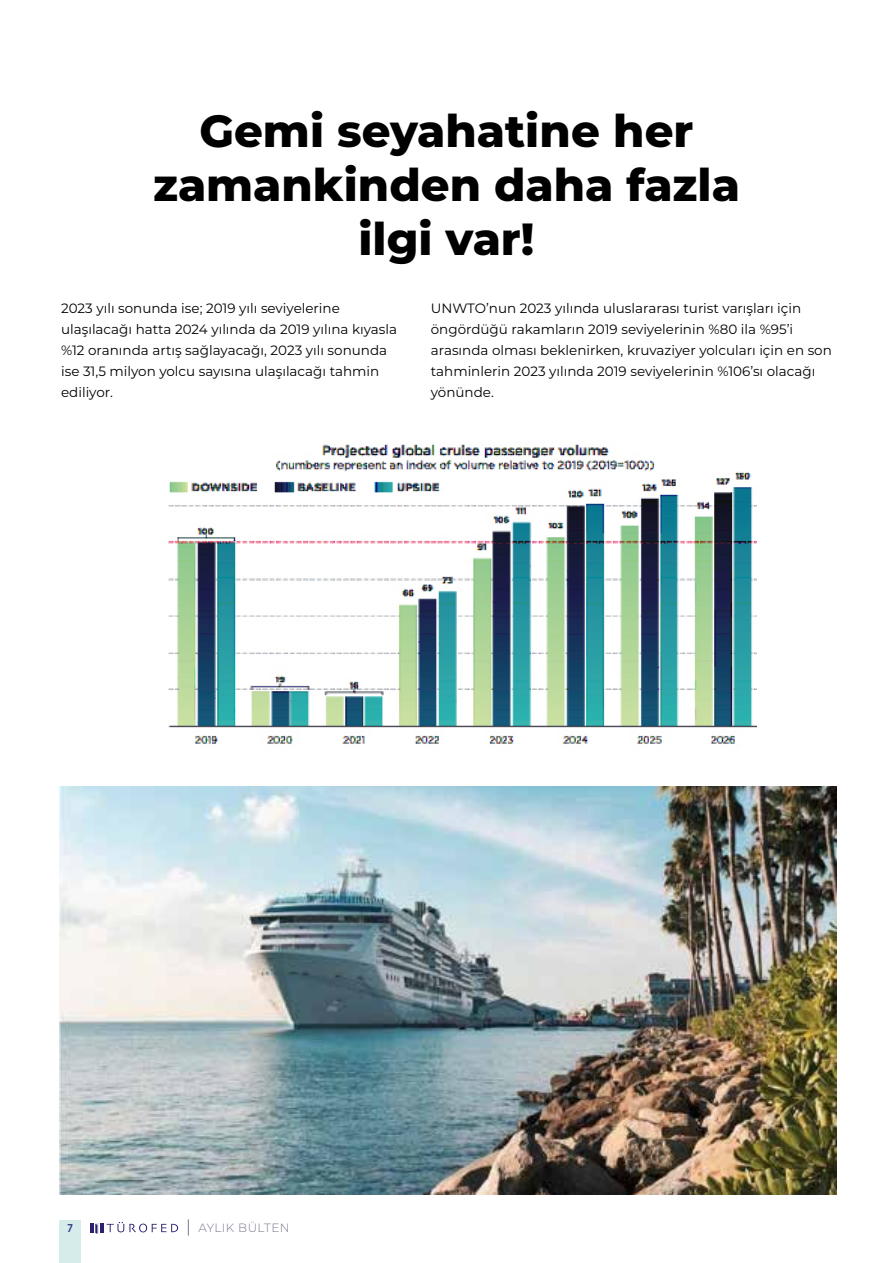
<style>
.page{position:relative;width:893px;height:1263px;background:#fff}
.page>*{position:absolute;margin:0;border:0;box-sizing:border-box;transform-origin:0 0}
.t1{font:800 45px/54px "Montserrat";color:#000;text-align:center}
.t2{font:13.5px/21px "Montserrat";color:#000}
.t3{font:300 12px "Montserrat";letter-spacing:.035em;color:#787894}
.t4{font:500 11.25px "Gotham Narrow";color:#283583}
</style>
<div class="page">
<div style="left:60px;top:1220px;width:21px;height:43px;background:#d5eceb"></div>
<svg style="left:91px;top:1222px;width:87px;height:12px"></svg>
<svg style="left:188px;top:1219px;width:1px;height:16px"></svg>
<img style="left:168px;top:444px;width:588px;height:300px">
<img style="left:60px;top:787px;width:777px;height:408px">
<h1 class="t1" style="left:153px;top:102px;width:588px">Gemi seyahatine her zamankinden daha fazla ilgi var!</h1>
<p class="t2" style="left:61px;top:297px;width:337px">2023 yı lı sonunda ise; 2019 yı lı seviyelerine<br>ulaşı lacağı hatta 2024 yı lı nda da 2019 yı lı na kıyasla %12 oranı nda artış sağlayacağı, 2023 yı lı sonunda ise 31,5 milyon yolcu sayısı na ulaşı lacağı tahmin ediliyor.</p>
<p class="t2" style="left:431px;top:297px;width:403px">UNWTO’nun 2023 yı lı nda uluslararası turist varışları için öngördüğü rakamları n 2019 seviyelerinin %80 ila %95’i<br>arası nda olması beklenirken, kruvaziyer yolcuları için en son tahminlerin 2023 yı lı nda 2019 seviyelerinin %106’sı olacağı yönünde.</p>
<p class="t4" style="left:67px;top:1221px;width:7px">7</p>
<p class="t3" style="left:198px;top:1220px;width:93px">AYLIK BÜLTEN</p>
</div>
